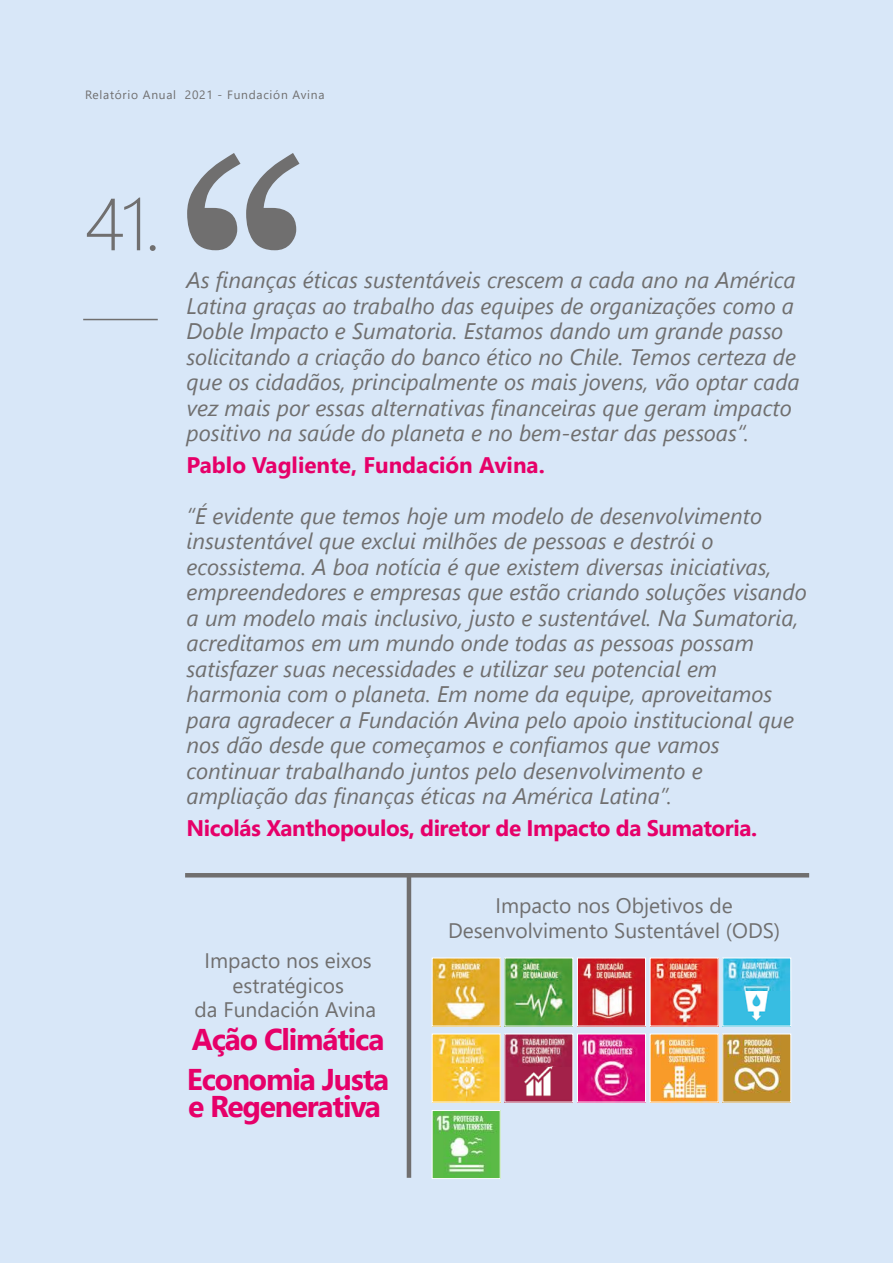
<style>
.page{position:relative;width:893px;height:1263px;background:#d8e7f8}
.page>*{position:absolute;margin:0;border:0;box-sizing:border-box;transform-origin:0 0}
.t1{font:300 73.65px "Segoe UI";color:#706f6f}
.t2{font:700 30px/39.3px "Segoe UI";letter-spacing:-.04em;color:#e60069}
.t3{font:italic 22.5px/25.5px "Segoe UI";color:#706f6f}
.t4{font:700 22.5px "Segoe UI";letter-spacing:-.02em;color:#e60069}
.t5{font:700 22.5px "Segoe UI";color:#e60069}
.t6{font:21px/24.3px "Segoe UI";color:#706f6f;text-align:center}
.t7{font:12px "Segoe UI";letter-spacing:.06em;color:#706f6f}
</style>
<div class="page">
<hr style="left:83px;top:319px;width:75px;height:1px;background:#706f6f">
<svg style="left:187px;top:153px;width:112px;height:97px"></svg>
<hr style="left:185px;top:873px;width:624px;height:4px;background:#706f6f">
<hr style="left:407px;top:875px;width:4px;height:303px;background:#706f6f">
<img style="left:434px;top:959px;width:65px;height:65px">
<div style="left:432px;top:957px;width:69px;height:69px;border:1px solid #fff"></div>
<img style="left:506px;top:959px;width:65px;height:65px">
<img style="left:579px;top:959px;width:65px;height:65px">
<div style="left:577px;top:957px;width:69px;height:69px;border:1px solid #fff"></div>
<img style="left:652px;top:959px;width:64px;height:65px">
<img style="left:724px;top:959px;width:65px;height:65px">
<div style="left:722px;top:957px;width:69px;height:69px;border:1px solid #fff"></div>
<img style="left:434px;top:1035px;width:65px;height:65px">
<div style="left:432px;top:1033px;width:69px;height:69px;border:1px solid #fff"></div>
<img style="left:434px;top:1112px;width:65px;height:65px">
<div style="left:432px;top:1110px;width:69px;height:69px;border:1px solid #fff"></div>
<img style="left:506px;top:1035px;width:65px;height:65px">
<img style="left:579px;top:1035px;width:65px;height:65px">
<div style="left:577px;top:1033px;width:69px;height:69px;border:1px solid #fff"></div>
<img style="left:652px;top:1035px;width:64px;height:65px">
<img style="left:724px;top:1035px;width:65px;height:65px">
<div style="left:722px;top:1033px;width:69px;height:69px;border:1px solid #fff"></div>
<p class="t7" style="left:85px;top:84px;width:241px">Relatório Anual 2021 - Fundación Avina</p>
<h1 class="t1" style="left:85px;top:155px;width:77px">41.</h1>
<p class="t3" style="left:187px;top:264px;width:615px">As finanças éticas sustentáveis crescem a cada ano na América Latina graças ao trabalho das equipes de organizações como a Doble Impacto e Sumatoria. Estamos dando um grande passo solicitando a criação do banco ético no Chile. Temos certeza de que os cidadãos, principalmente os mais jovens, vão optar cada vez mais por essas alternativas financeiras que geram impacto positivo na saúde do planeta e no bem-estar das pessoas“.</p>
<p class="t5" style="left:187px;top:449px;width:360px">Pablo Vagliente, Fundación Avina.</p>
<p class="t3" style="left:187px;top:499px;width:622px">“É evidente que temos hoje um modelo de desenvolvimento insustentável que exclui milhões de pessoas e destrói o ecossistema. A boa notícia é que existem diversas iniciativas, empreendedores e empresas que estão criando soluções visando a um modelo mais inclusivo, justo e sustentável. Na Sumatoria, acreditamos em um mundo onde todas as pessoas possam satisfazer suas necessidades e utilizar seu potencial em harmonia com o planeta. Em nome da equipe, aproveitamos para agradecer a Fundación Avina pelo apoio institucional que nos dão desde que começamos e confiamos que vamos continuar trabalhando juntos pelo desenvolvimento e ampliação das finanças éticas na América Latina”.</p>
<p class="t4" style="left:187px;top:811px;width:572px">Nicolás Xanthopoulos, diretor de Impacto da Sumatoria.</p>
<p class="t6" style="left:195px;top:947px;width:183px">Impacto nos eixos estratégicos<br>da Fundación Avina</p>
<h2 class="t2" style="left:187px;top:1019px;width:204px">Ação Climática<br>Economia Justa</h2>
<h2 class="t2" style="left:188px;top:1085px;width:194px">e Regenerativa</h2>
<p class="t6" style="left:448px;top:892px;width:334px">Impacto nos Objetivos de<br>Desenvolvimento Sustentável (ODS)</p>
</div>
